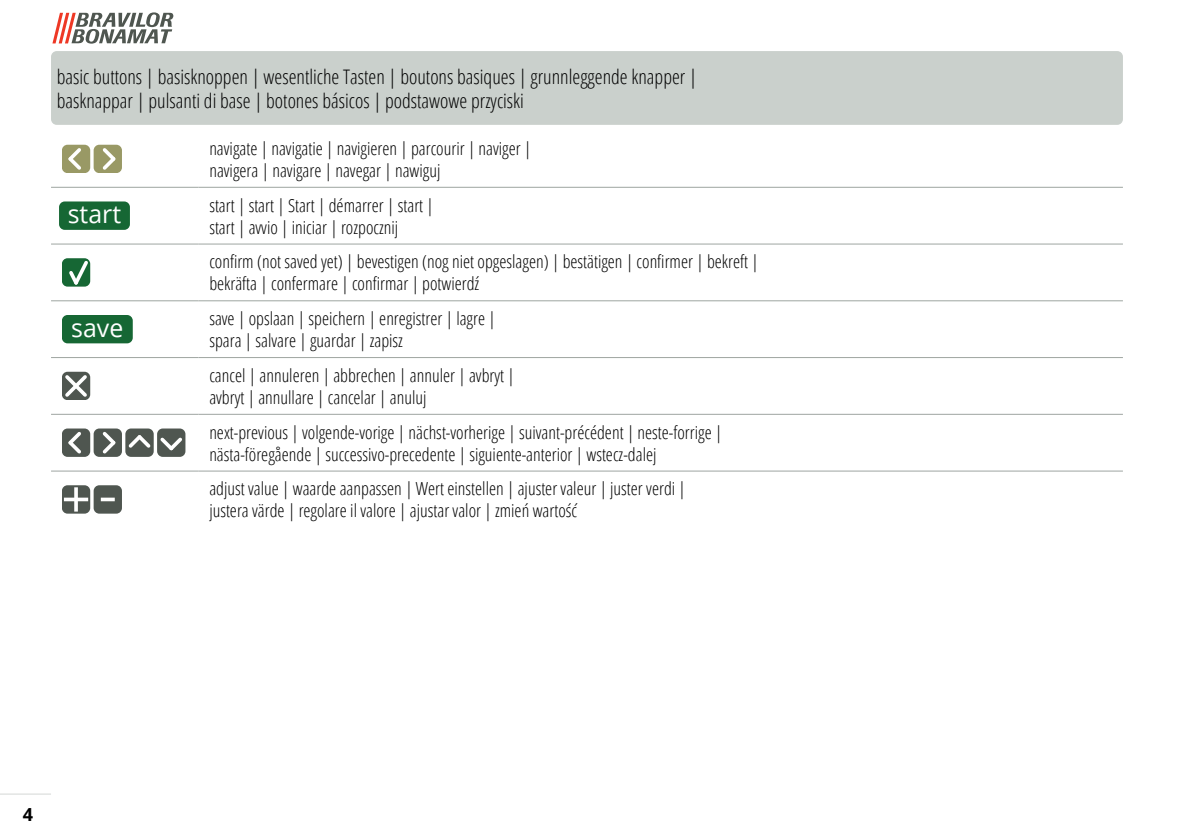
<style>
.page{position:relative;width:1191px;height:840px;background:#fff}
.page>*{position:absolute;margin:0;border:0;box-sizing:border-box;transform-origin:0 0}
.t1{font:25.2px "Open Sans";color:#fff}
.header_text{font:300 condensed 20px "Open Sans";color:#000}
.Body_text{font:300 condensed 18px "Open Sans";color:#000}
.t2{font:700 18px "Open Sans";color:#000}
</style>
<div class="page">
<hr style="left:0;top:793px;width:51px;height:1px;background:#d4d8d5">
<svg style="left:52px;top:12px;width:121px;height:32px"></svg>
<div style="left:51px;top:51px;width:1072px;height:74px;background:#cad0cc;border-radius:6px"></div>
<hr style="left:51px;top:187px;width:147px;height:1px;background:#9ea5a1">
<hr style="left:198px;top:187px;width:925px;height:1px;background:#9ea5a1">
<hr style="left:51px;top:243px;width:147px;height:1px;background:#9ea5a1">
<hr style="left:198px;top:243px;width:925px;height:1px;background:#9ea5a1">
<hr style="left:51px;top:300px;width:147px;height:1px;background:#9ea5a1">
<hr style="left:198px;top:300px;width:925px;height:1px;background:#9ea5a1">
<hr style="left:51px;top:357px;width:147px;height:1px;background:#9ea5a1">
<hr style="left:198px;top:357px;width:925px;height:1px;background:#9ea5a1">
<hr style="left:51px;top:414px;width:147px;height:1px;background:#9ea5a1">
<hr style="left:198px;top:414px;width:925px;height:1px;background:#9ea5a1">
<hr style="left:51px;top:470px;width:147px;height:1px;background:#9ea5a1">
<hr style="left:198px;top:470px;width:925px;height:1px;background:#9ea5a1">
<svg style="left:62px;top:145px;width:60px;height:28px"></svg>
<svg style="left:59px;top:201px;width:71px;height:29px;background:#1e6c3b"></svg>
<svg style="left:62px;top:258px;width:28px;height:28px"></svg>
<div style="left:62px;top:315px;width:71px;height:28px;background:#166734"></div>
<svg style="left:62px;top:371px;width:28px;height:29px"></svg>
<svg style="left:62px;top:428px;width:123px;height:28px"></svg>
<svg style="left:62px;top:485px;width:60px;height:28px;background:#737873"></svg>
<svg style="left:103px;top:497px;width:10px;height:4px"></svg>
<p class="header_text" style="left:57px;top:63px;width:642px">basic buttons | basisknoppen | wesentliche Tasten | boutons basiques | grunnleggende knapper |</p>
<p class="header_text" style="left:57px;top:87px;width:469px">basknappar | pulsanti di base | botones básicos | podstawowe przyciski</p>
<p class="Body_text" style="left:209px;top:136px;width:323px">navigate | navigatie | navigieren | parcourir | naviger |</p>
<p class="Body_text" style="left:209px;top:158px;width:232px">navigera | navigare | navegar | nawiguj</p>
<p class="t1" style="left:68px;top:196px;width:55px">start</p>
<p class="Body_text" style="left:209px;top:193px;width:226px">start | start | Start | démarrer | start |</p>
<p class="Body_text" style="left:209px;top:215px;width:190px">start | avvio | iniciar | rozpocznij</p>
<p class="Body_text" style="left:209px;top:249px;width:551px">confirm (not saved yet) | bevestigen (nog niet opgeslagen) | bestätigen | confirmer | bekreft |</p>
<p class="Body_text" style="left:209px;top:271px;width:271px">bekräfta | confermare | confirmar | potwierdź</p>
<p class="t1" style="left:71px;top:310px;width:54px">save</p>
<p class="Body_text" style="left:209px;top:306px;width:288px">save | opslaan | speichern | enregistrer | lagre |</p>
<p class="Body_text" style="left:209px;top:328px;width:195px">spara | salvare | guardar | zapisz</p>
<p class="Body_text" style="left:209px;top:363px;width:307px">cancel | annuleren | abbrechen | annuler | avbryt |</p>
<p class="Body_text" style="left:209px;top:385px;width:219px">avbryt | annullare | cancelar | anuluj</p>
<p class="Body_text" style="left:209px;top:419px;width:514px">next-previous | volgende-vorige | nächst-vorherige | suivant-précédent | neste-forrige |</p>
<p class="Body_text" style="left:209px;top:441px;width:448px">nästa-föregående | successivo-precedente | siguiente-anterior | wstecz-dalej</p>
<p class="Body_text" style="left:209px;top:476px;width:478px">adjust value | waarde aanpassen | Wert einstellen | ajuster valeur | juster verdi |</p>
<p class="Body_text" style="left:209px;top:498px;width:369px">justera värde | regolare il valore | ajustar valor | zmień wartość</p>
<p class="t2" style="left:23px;top:801px;width:12px">4</p>
</div>
